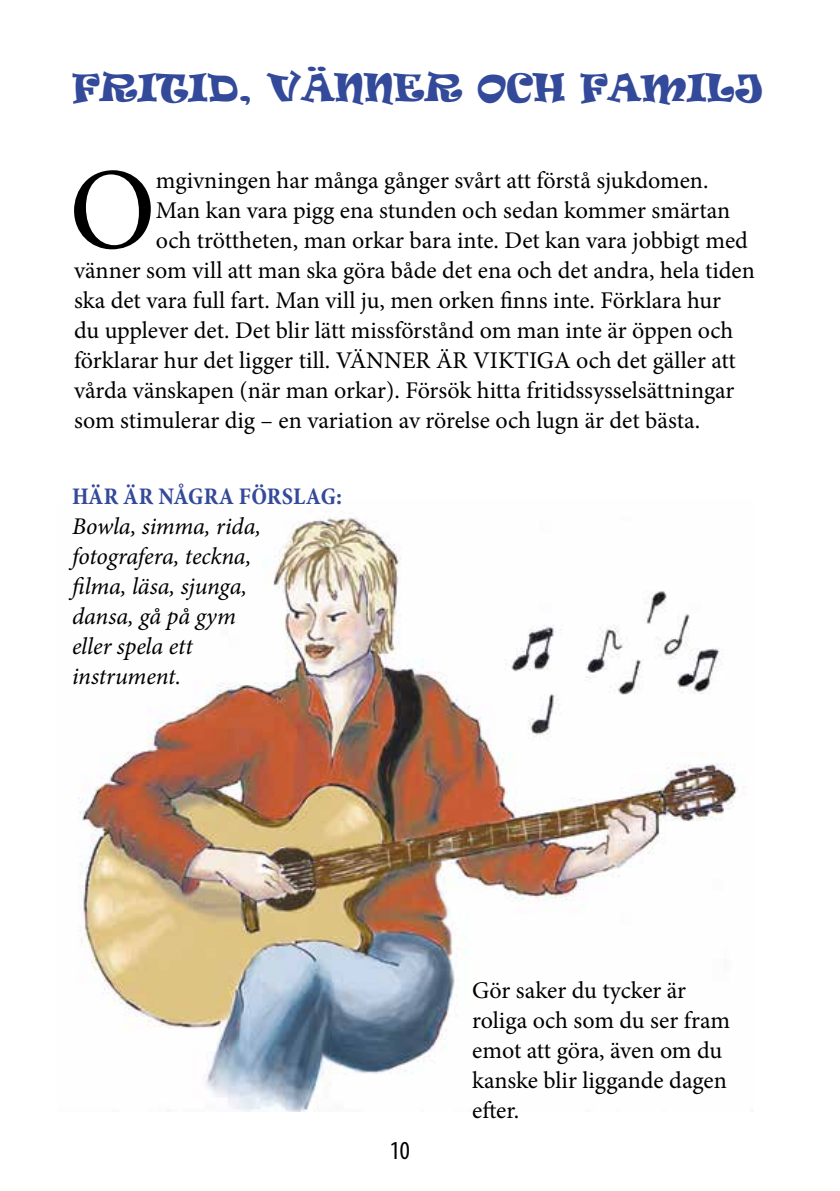
<style>
.page{position:relative;width:840px;height:1191px;background:#fff}
.page>*{position:absolute;margin:0;border:0;box-sizing:border-box;transform-origin:0 0}
.t1{font:116.4px "Minion Pro";color:#000}
.t2{font:36px "Ravie";color:#33499a}
.t3{font:condensed 26px "Myriad Pro";color:#000}
.t4{font:24px/30px "Minion Pro";color:#000}
.t5{font:italic 24px/30px "Minion Pro";letter-spacing:-.005em;color:#000}
.t6{font:700 condensed 24px "Minion Pro";letter-spacing:.01em;color:#33499a}
</style>
<div class="page">
<img style="left:78px;top:518px;width:660px;height:593px">
<h2 class="t2" style="left:72px;top:63px;width:57px">FRITID</h2>
<h2 class="t2" style="left:238px;top:63px;width:192px">, VÄNNER</h2>
<h2 class="t2" style="left:477px;top:63px;width:164px">OCH FAMIL</h2>
<h2 class="t2" style="left:734px;top:63px;width:29px">J</h2>
<h1 class="t1" style="left:69px;top:132px;width:88px">O</h1>
<p class="t4" style="left:156px;top:165px;width:554px">mgivningen har många gånger svårt att förstå sjukdomen.</p>
<p class="t4" style="left:156px;top:195px;width:575px">Man kan vara pigg ena stunden och sedan kommer smärtan</p>
<p class="t4" style="left:156px;top:225px;width:593px">och tröttheten, man orkar bara inte. Det kan vara jobbigt med</p>
<p class="t4" style="left:74px;top:255px;width:682px">vänner som vill att man ska göra både det ena och det andra, hela tiden</p>
<p class="t4" style="left:74px;top:285px;width:648px">ska det vara full fart. Man vill ju, men orken finns inte. Förklara hur</p>
<p class="t4" style="left:74px;top:315px;width:660px">du upplever det. Det blir lätt missförstånd om man inte är öppen och</p>
<p class="t4" style="left:74px;top:345px;width:663px">förklarar hur det ligger till. VÄNNER ÄR VIKTIGA och det gäller att</p>
<p class="t4" style="left:74px;top:375px;width:661px">vårda vänskapen (när man orkar). Försök hitta fritidssysselsättningar</p>
<p class="t4" style="left:74px;top:405px;width:627px">som stimulerar dig – en variation av rörelse och lugn är det bästa.</p>
<p class="t6" style="left:72px;top:479px;width:271px">HÄR ÄR NÅGRA FÖRSLAG:</p>
<p class="t5" style="left:72px;top:511px;width:190px">Bowla, simma, rida, fotografera, teckna, filma, läsa, sjunga, dansa, gå på gym eller spela ett instrument.</p>
<p class="t3" style="left:389px;top:1134px;width:22px">10</p>
<p class="t4" style="left:472px;top:975px;width:259px">Gör saker du tycker är roliga och som du ser fram emot att göra, även om du kanske blir liggande dagen efter.</p>
</div>
